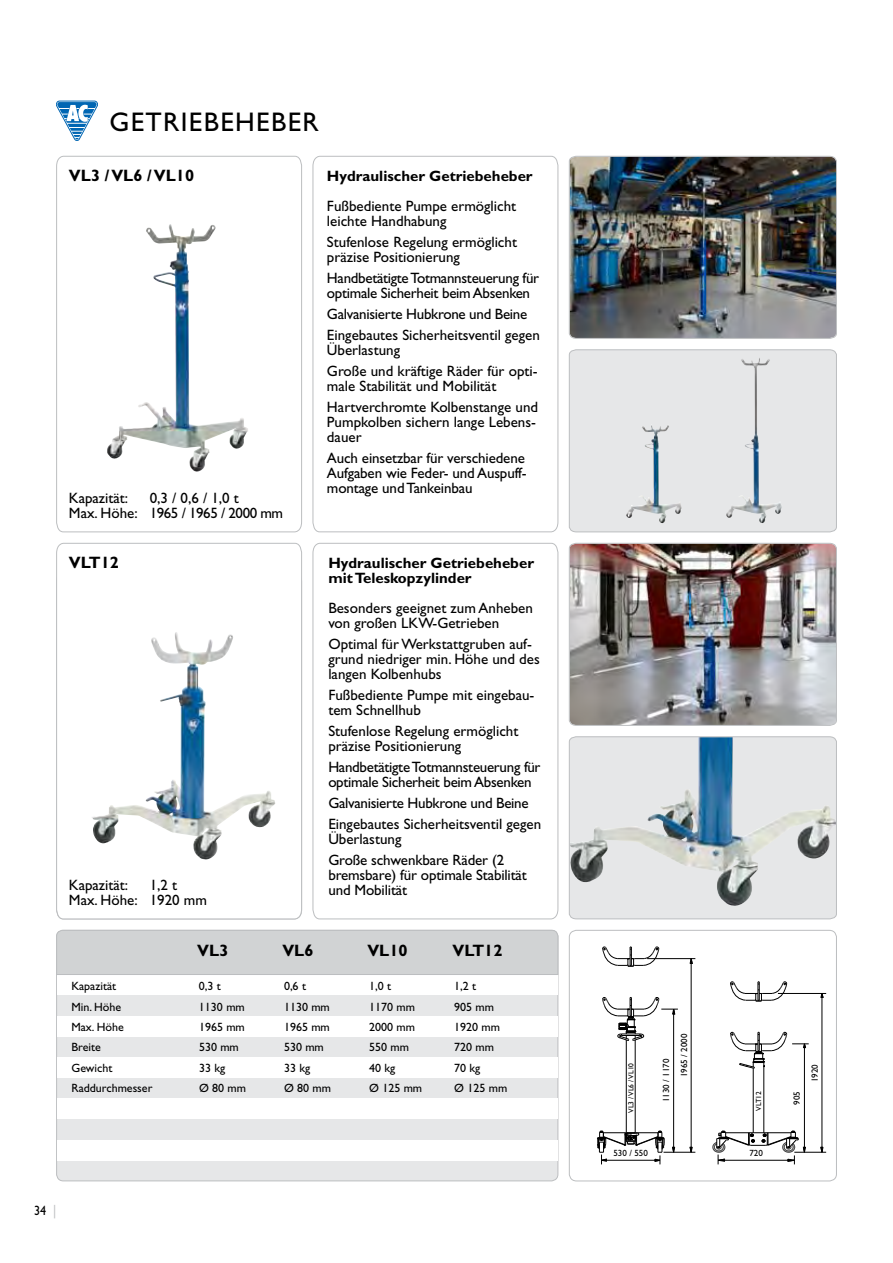
<style>
.page{position:relative;width:893px;height:1263px;background:#fff}
.page>*{position:absolute;margin:0;border:0;box-sizing:border-box;transform-origin:0 0}
.t1{font:27px "Gill Sans";color:#000}
.t2{font:700 16.5px "Gill Sans";color:#000}
.t3{font:15px/15px "Gill Sans";color:#000}
.t4{font:15px/15px "Gill Sans";letter-spacing:-.02em;color:#000}
.t5{font:700 15px/15px "Gill Sans";color:#000}
.t6{font:15px/15px "Gill Sans";letter-spacing:-.03em;color:#000}
.t7{font:13.5px "Gill Sans";color:#000;scale:.9 1}
.t8{font:12px "Gill Sans";color:#000}
.t9{font:9px/18px "Gill Sans";color:#000}
.t10{font:7.5px "Gill Sans";color:#000}
.s1{color:#bcbec0}
</style>
<div class="page">
<svg style="left:56px;top:101px;width:42px;height:40px"></svg>
<div style="left:569px;top:349px;width:268px;height:184px;background:#e6e7e8"></div>
<img style="left:569px;top:156px;width:268px;height:183px">
<img style="left:569px;top:542px;width:268px;height:184px">
<svg style="left:569px;top:736px;width:268px;height:184px;background:#cbd2d6"></svg>
<svg style="left:56px;top:155px;width:246px;height:378px"></svg>
<svg style="left:56px;top:542px;width:246px;height:378px"></svg>
<img style="left:625px;top:424px;width:57px;height:100px">
<hr style="left:663px;top:1152px;width:32px;height:1px;background:#000">
<hr style="left:673px;top:1009px;width:1px;height:143px;background:#000">
<hr style="left:691px;top:959px;width:1px;height:193px;background:#000">
<hr style="left:647px;top:958px;width:48px;height:1px;background:#000">
<hr style="left:626px;top:1040px;width:1px;height:93px;background:#000">
<hr style="left:635px;top:1040px;width:1px;height:93px;background:#000">
<svg style="left:602px;top:947px;width:57px;height:20px"></svg>
<svg style="left:602px;top:997px;width:76px;height:43px"></svg>
<hr style="left:794px;top:1152px;width:32px;height:1px;background:#000">
<hr style="left:804px;top:1044px;width:1px;height:108px;background:#000">
<hr style="left:822px;top:993px;width:1px;height:159px;background:#000">
<hr style="left:778px;top:993px;width:48px;height:1px;background:#000">
<hr style="left:753px;top:1068px;width:1px;height:65px;background:#000">
<hr style="left:763px;top:1067px;width:1px;height:66px;background:#000">
<svg style="left:730px;top:981px;width:57px;height:21px"></svg>
<svg style="left:730px;top:1032px;width:79px;height:37px"></svg>
<svg style="left:713px;top:1131px;width:93px;height:33px"></svg>
<svg style="left:597px;top:1131px;width:68px;height:33px"></svg>
<div style="left:569px;top:930px;width:268px;height:251px;border:1px solid #bcbec0;border-radius:7px"></div>
<div style="left:57px;top:930px;width:501px;height:251px;background:#e6e7e8;border-radius:7px"></div>
<div style="left:57px;top:975px;width:500px;height:20px;background:#fff"></div>
<div style="left:57px;top:1016px;width:501px;height:20px;background:#fff"></div>
<div style="left:57px;top:1058px;width:501px;height:20px;background:#fff"></div>
<div style="left:57px;top:1098px;width:501px;height:20px;background:#fff"></div>
<div style="left:57px;top:1141px;width:501px;height:20px;background:#fff"></div>
<svg style="left:312px;top:156px;width:247px;height:377px"></svg>
<svg style="left:312px;top:542px;width:247px;height:378px"></svg>
<svg style="left:56px;top:929px;width:503px;height:46px;background:#d0d2d3"></svg>
<h1 class="t1" style="left:109px;top:106px;width:38px">Getriebeheber</h1>
<p class="t2" style="left:69px;top:166px;width:127px">VL3 / VL6 / VL10</p>
<p class="t6" style="left:69px;top:491px;width:216px;text-indent:81px">0,3 / 0,6 / 1,0 t<br>Max. Höhe: 1965 / 1965 / 2000 mm</p>
<p class="t3" style="left:69px;top:491px;width:61px">Kapazität:</p>
<p class="t2" style="left:69px;top:553px;width:52px">VLT12</p>
<p class="t3" style="left:69px;top:878px;width:140px;text-indent:81px">1,2 t<br>Max. Höhe: 1920 mm</p>
<p class="t3" style="left:69px;top:878px;width:61px">Kapazität:</p>
<p class="t5" style="left:327px;top:169px;width:207px">Hydraulischer Getriebeheber</p>
<p class="t3" style="left:327px;top:199px;width:191px">Fußbediente Pumpe ermöglicht leichte Handhabung</p>
<p class="t3" style="left:327px;top:235px;width:192px">Stufenlose Regelung ermöglicht präzise Positionierung</p>
<p class="t4" style="left:327px;top:271px;width:214px">Handbetätigte Totmannsteuerung für optimale Sicherheit beim Absenken</p>
<p class="t3" style="left:327px;top:304px;width:214px;line-height:21px">Galvanisierte Hubkrone und Beine<br>Eingebautes Sicherheitsventil gegen</p>
<p class="t3" style="left:327px;top:340px;width:212px;line-height:21px">Überlastung<br>Große und kräftige Räder für opti-</p>
<p class="t3" style="left:327px;top:376px;width:213px;line-height:21px">male Stabilität und Mobilität<br>Hartverchromte Kolbenstange und</p>
<p class="t3" style="left:327px;top:415px;width:211px">Pumpkolben sichern lange Lebens&shy;dauer</p>
<p class="t3" style="left:327px;top:451px;width:201px">Auch einsetzbar für verschiedene<br>Aufgaben wie Feder- und Auspuff&shy;montage und Tankeinbau</p>
<p class="t5" style="left:328px;top:556px;width:207px">Hydraulischer Getriebeheber mit Teleskopzylinder</p>
<p class="t3" style="left:328px;top:601px;width:206px">Besonders geeignet zum Anheben von großen LKW-Getrieben</p>
<p class="t3" style="left:328px;top:637px;width:213px">Optimal für Werkstattgruben auf&shy;grund niedriger min. Höhe und des langen Kolbenhubs</p>
<p class="t3" style="left:328px;top:688px;width:208px">Fußbediente Pumpe mit eingebau&shy;tem Schnellhub</p>
<p class="t3" style="left:328px;top:724px;width:192px">Stufenlose Regelung ermöglicht präzise Positionierung</p>
<p class="t4" style="left:328px;top:760px;width:214px">Handbetätigte Totmannsteuerung für optimale Sicherheit beim Absenken</p>
<p class="t3" style="left:328px;top:793px;width:214px;line-height:21px">Galvanisierte Hubkrone und Beine<br>Eingebautes Sicherheitsventil gegen</p>
<p class="t3" style="left:328px;top:829px;width:177px;line-height:21px">Überlastung<br>Große schwenkbare Räder (2</p>
<p class="t3" style="left:328px;top:868px;width:200px">bremsbare) für optimale Stabilität und Mobilität</p>
<p class="t2" style="left:197px;top:940px;width:58px">VL 3 VL</p>
<p class="t2" style="left:304px;top:940px;width:39px">6 VL</p>
<p class="t2" style="left:389px;top:940px;width:42px">10 VL</p>
<p class="t2" style="left:472px;top:940px;width:32px">T12</p>
<p class="t8" style="left:71px;top:979px;width:46px">Kapazität</p>
<p class="t8" style="left:199px;top:979px;width:23px">0,3 t</p>
<p class="t8" style="left:284px;top:979px;width:23px">0,6 t</p>
<p class="t8" style="left:369px;top:979px;width:23px">1,0 t</p>
<p class="t8" style="left:454px;top:979px;width:23px">1,2 t</p>
<p class="t8" style="left:71px;top:999px;width:51px">Min. Höhe</p>
<p class="t8" style="left:199px;top:999px;width:47px">1130 mm</p>
<p class="t8" style="left:284px;top:999px;width:47px">1130 mm</p>
<p class="t8" style="left:369px;top:999px;width:47px">1170 mm</p>
<p class="t8" style="left:454px;top:999px;width:41px">905 mm</p>
<p class="t8" style="left:71px;top:1020px;width:54px">Max. Höhe</p>
<p class="t8" style="left:199px;top:1020px;width:47px">1965 mm</p>
<p class="t8" style="left:284px;top:1020px;width:47px">1965 mm</p>
<p class="t8" style="left:369px;top:1020px;width:47px">2000 mm</p>
<p class="t8" style="left:454px;top:1020px;width:47px">1920 mm</p>
<p class="t8" style="left:71px;top:1040px;width:31px">Breite</p>
<p class="t8" style="left:199px;top:1040px;width:41px">530 mm</p>
<p class="t8" style="left:284px;top:1040px;width:41px">530 mm</p>
<p class="t8" style="left:369px;top:1040px;width:41px">550 mm</p>
<p class="t8" style="left:454px;top:1040px;width:41px">720 mm</p>
<p class="t8" style="left:71px;top:1061px;width:42px">Gewicht</p>
<p class="t8" style="left:199px;top:1061px;width:28px">33 kg</p>
<p class="t8" style="left:284px;top:1061px;width:28px">33 kg</p>
<p class="t8" style="left:369px;top:1061px;width:28px">40 kg</p>
<p class="t8" style="left:454px;top:1061px;width:28px">70 kg</p>
<p class="t8" style="left:71px;top:1081px;width:82px">Raddurchmesser</p>
<p class="t8" style="left:199px;top:1081px;width:49px">Ø 80 mm</p>
<p class="t8" style="left:284px;top:1081px;width:49px">Ø 80 mm</p>
<p class="t8" style="left:369px;top:1081px;width:55px">Ø 125 mm</p>
<p class="t8" style="left:454px;top:1081px;width:55px">Ø 125 mm</p>
<p class="t7" style="left:34px;top:1203px;width:26px">34 <span class="s1">|</span></p>
<p class="t10" style="left:627px;top:1113px;width:51px;rotate:-90deg">VL3 / VL6 / VL10</p>
<p class="t9" style="left:613px;top:1144px;width:36px">530 / 550</p>
<p class="t9" style="left:657px;top:1077px;width:45px;text-indent:-25px;rotate:-90deg">1130 / 1170<br>1965 / 2000</p>
<p class="t10" style="left:754px;top:1111px;width:21px;rotate:-90deg">VLT12</p>
<p class="t9" style="left:749px;top:1144px;width:15px">720</p>
<p class="t9" style="left:788px;top:1105px;width:15px;rotate:-90deg">905</p>
<p class="t9" style="left:806px;top:1082px;width:19px;rotate:-90deg">1920</p>
</div>
